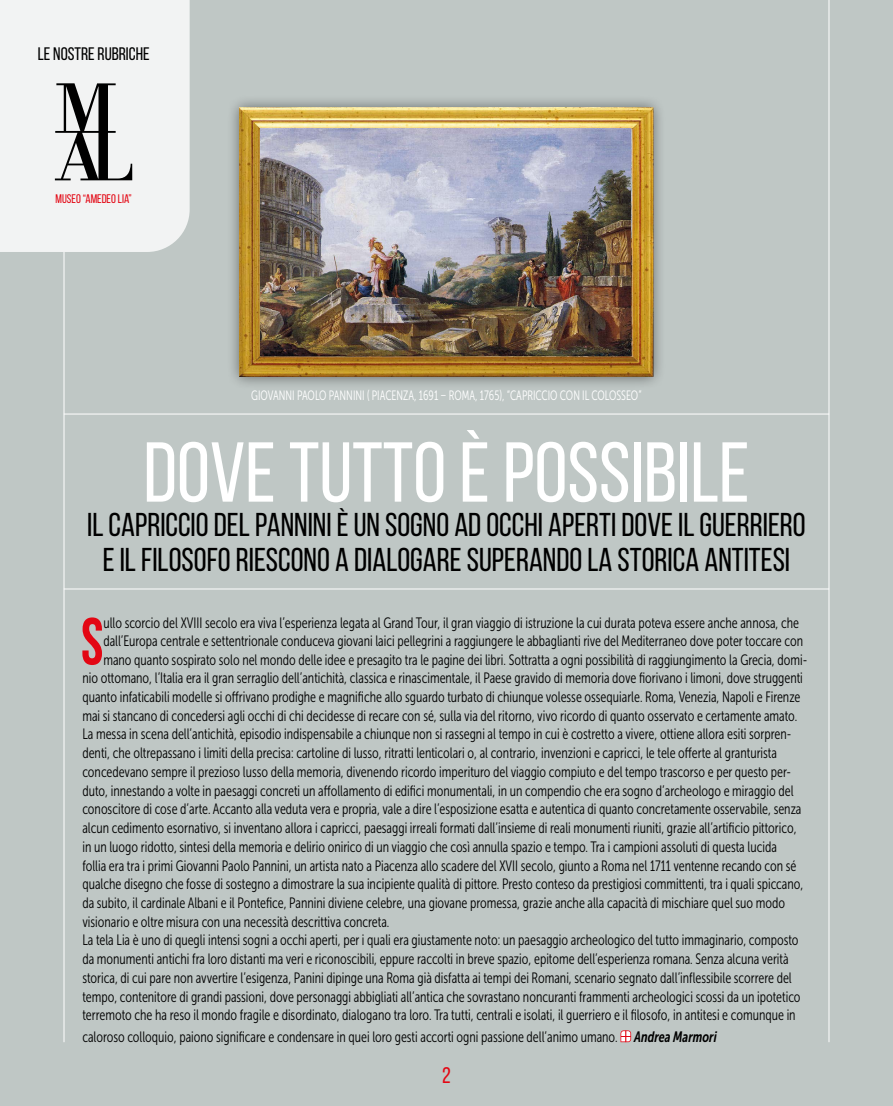
<style>
.page{position:relative;width:893px;height:1106px;background:#bfc7c5}
.page>*{position:absolute;margin:0;border:0;box-sizing:border-box;transform-origin:0 0}
.t1{font:84.75px "Bebas Neue";color:#fff}
.t2{font:700 66.45px "Bebas Neue";color:#e30613;scale:.9 1}
.t3{font:33px/34.7px "Bebas Neue";color:#000;text-align:center}
.t4{font:22.5px "Bebas Neue";color:#e30613}
.t5{font:18.15px "Bebas Neue";color:#000}
.t6{font:15px "Museo Sans Cond 300";color:#000;scale:.9 1}
.t7{font:13.5px "Museo Sans Cond 300";color:#fff;scale:.85 1}
.t8{font:12.45px "Bebas Neue";color:#e30613}
.s1{font-family:"Museo Sans Cond 700";font-style:italic}
</style>
<div class="page">
<div style="left:0;top:0;width:190px;height:252px;background:#f2f3f3"></div>
<svg style="left:55px;top:83px;width:77px;height:97px;background:#a5a6a6"></svg>
<svg style="left:620px;top:1030px;width:11px;height:12px"></svg>
<hr style="left:829px;top:0;width:1px;height:1042px;background:#fff">
<hr style="left:64px;top:252px;width:1px;height:790px;background:#fff">
<hr style="left:64px;top:588px;width:765px;height:1px;background:#fff">
<hr style="left:64px;top:414px;width:765px;height:1px;background:#fff">
<div style="left:227px;top:95px;width:439px;height:294px;background:#000;opacity:.5"></div>
<img style="left:240px;top:108px;width:413px;height:268px">
<img style="left:261px;top:129px;width:370px;height:226px">
<p class="t5" style="left:38px;top:44px;width:113px">LE NOSTRE RUBRICHE</p>
<p class="t8" style="left:56px;top:192px;width:78px">MUSEO “AMEDEO LIA”</p>
<p class="t7" style="left:251px;top:388px;width:461px">GIOVANNI PAOLO PANNINI ( PIACENZA, 1691 – ROMA, 1765), “CAPRICCIO CON IL COLOSSEO”</p>
<h1 class="t1" style="left:143px;top:426px;width:608px">DOVE TUTTO È POSSIBILE</h1>
<h3 class="t3" style="left:87px;top:507px;width:720px">IL CAPRICCIO DEL PANNINI È UN SOGNO AD OCCHI APERTI DOVE IL GUERRIERO<br>E IL FILOSOFO RIESCONO A DIALOGARE SUPERANDO LA STORICA ANTITESI</h3>
<h2 class="t2" style="left:81px;top:605px;width:26px">S</h2>
<p class="t6" style="left:103px;top:615px;width:775px">ullo scorcio del XVIII secolo era viva l’esperienza legata al Grand Tour, il gran viaggio di istruzione la cui durata poteva essere anche annosa, che</p>
<p class="t6" style="left:103px;top:633px;width:779px">dall’Europa centrale e settentrionale conduceva giovani laici pellegrini a raggiungere le abbaglianti rive del Mediterraneo dove poter toccare con</p>
<p class="t6" style="left:103px;top:651px;width:784px">mano quanto sospirato solo nel mondo delle idee e presagito tra le pagine dei libri. Sottratta a ogni possibilità di raggiungimento la Grecia, domi-</p>
<p class="t6" style="left:82px;top:670px;width:802px">nio ottomano, l’Italia era il gran serraglio dell’antichità, classica e rinascimentale, il Paese gravido di memoria dove fiorivano i limoni, dove struggenti</p>
<p class="t6" style="left:82px;top:688px;width:799px">quanto infaticabili modelle si offrivano prodighe e magnifiche allo sguardo turbato di chiunque volesse ossequiarle. Roma, Venezia, Napoli e Firenze</p>
<p class="t6" style="left:82px;top:707px;width:796px">mai si stancano di concedersi agli occhi di chi decidesse di recare con sé, sulla via del ritorno, vivo ricordo di quanto osservato e certamente amato.</p>
<p class="t6" style="left:82px;top:726px;width:789px">La messa in scena dell’antichità, episodio indispensabile a chiunque non si rassegni al tempo in cui è costretto a vivere, ottiene allora esiti sorpren-</p>
<p class="t6" style="left:82px;top:745px;width:773px">denti, che oltrepassano i limiti della precisa: cartoline di lusso, ritratti lenticolari o, al contrario, invenzioni e capricci, le tele offerte al granturista</p>
<p class="t6" style="left:82px;top:763px;width:789px">concedevano sempre il prezioso lusso della memoria, divenendo ricordo imperituro del viaggio compiuto e del tempo trascorso e per questo per-</p>
<p class="t6" style="left:82px;top:782px;width:792px">duto, innestando a volte in paesaggi concreti un affollamento di edifici monumentali, in un compendio che era sogno d’archeologo e miraggio del</p>
<p class="t6" style="left:82px;top:801px;width:800px">conoscitore di cose d’arte. Accanto alla veduta vera e propria, vale a dire l’esposizione esatta e autentica di quanto concretamente osservabile, senza</p>
<p class="t6" style="left:82px;top:819px;width:795px">alcun cedimento esornativo, si inventano allora i capricci, paesaggi irreali formati dall’insieme di reali monumenti riuniti, grazie all’artificio pittorico,</p>
<p class="t6" style="left:82px;top:838px;width:773px">in un luogo ridotto, sintesi della memoria e delirio onirico di un viaggio che così annulla spazio e tempo. Tra i campioni assoluti di questa lucida</p>
<p class="t6" style="left:82px;top:857px;width:795px">follia era tra i primi Giovanni Paolo Pannini, un artista nato a Piacenza allo scadere del XVII secolo, giunto a Roma nel 1711 ventenne recando con sé</p>
<p class="t6" style="left:82px;top:876px;width:802px">qualche disegno che fosse di sostegno a dimostrare la sua incipiente qualità di pittore. Presto conteso da prestigiosi committenti, tra i quali spiccano,</p>
<p class="t6" style="left:82px;top:894px;width:782px">da subito, il cardinale Albani e il Pontefice, Pannini diviene celebre, una giovane promessa, grazie anche alla capacità di mischiare quel suo modo</p>
<p class="t6" style="left:82px;top:913px;width:343px">visionario e oltre misura con una necessità descrittiva concreta.</p>
<p class="t6" style="left:82px;top:932px;width:797px">La tela Lia è uno di quegli intensi sogni a occhi aperti, per i quali era giustamente noto: un paesaggio archeologico del tutto immaginario, composto</p>
<p class="t6" style="left:82px;top:950px;width:786px">da monumenti antichi fra loro distanti ma veri e riconoscibili, eppure raccolti in breve spazio, epitome dell’esperienza romana. Senza alcuna verità</p>
<p class="t6" style="left:82px;top:969px;width:790px">storica, di cui pare non avvertire l’esigenza, Panini dipinge una Roma già disfatta ai tempi dei Romani, scenario segnato dall’inflessibile scorrere del</p>
<p class="t6" style="left:82px;top:988px;width:799px">tempo, contenitore di grandi passioni, dove personaggi abbigliati all’antica che sovrastano noncuranti frammenti archeologici scossi da un ipotetico</p>
<p class="t6" style="left:82px;top:1007px;width:794px">terremoto che ha reso il mondo fragile e disordinato, dialogano tra loro. Tra tutti, centrali e isolati, il guerriero e il filosofo, in antitesi e comunque in</p>
<p class="t6" style="left:82px;top:1028px;width:706px">caloroso colloquio, paiono significare e condensare in quei loro gesti accorti ogni passione dell’animo umano. <span class="s1">Andrea Marmori</span></p>
<h3 class="t4" style="left:442px;top:1062px;width:10px">2</h3>
</div>
